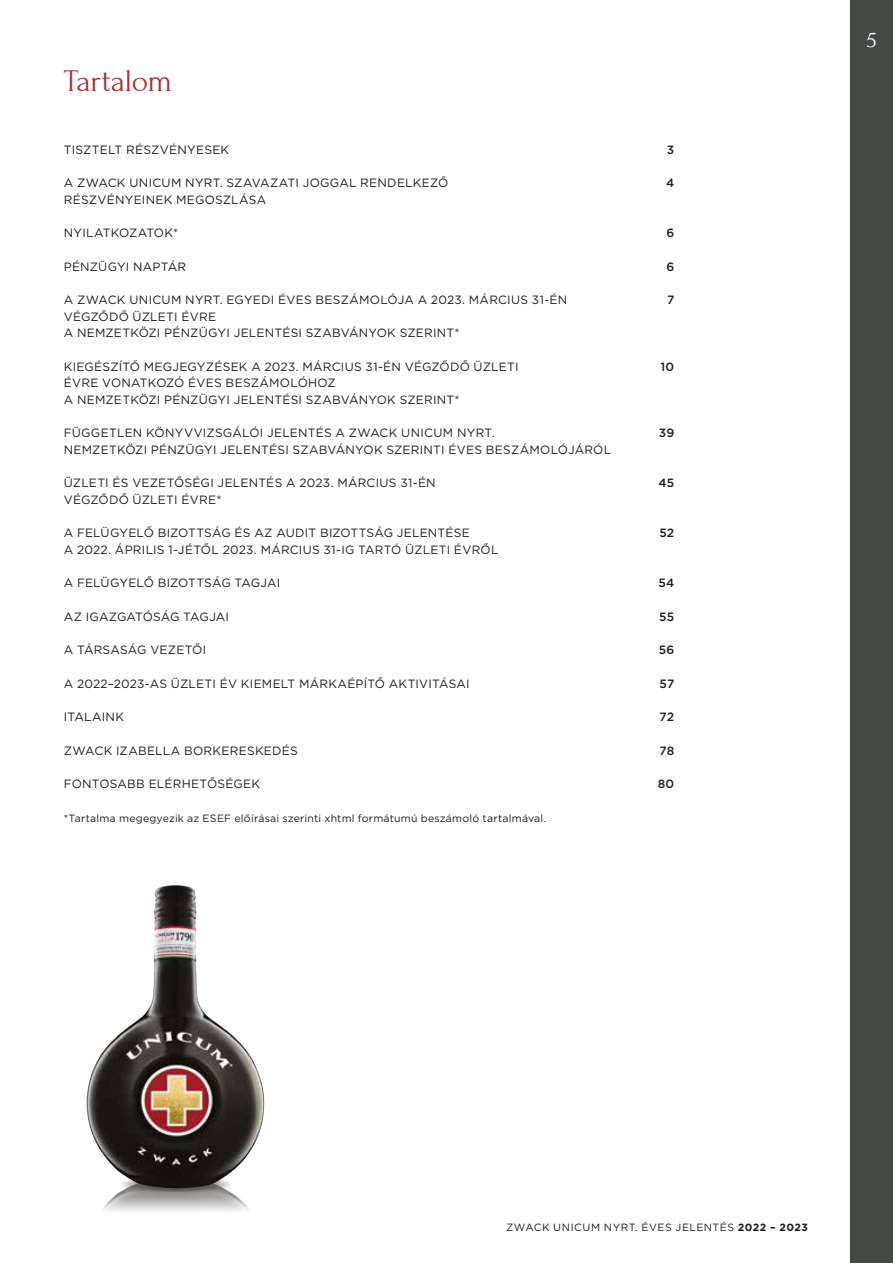
<style>
.page{position:relative;width:893px;height:1263px;background:#fff}
.page>*{position:absolute;margin:0;border:0;box-sizing:border-box;transform-origin:0 0}
.t1{font:31.5px "Forum";letter-spacing:-.01em;color:#ab2f31}
.t2{font:22.5px "Forum";color:#fff}
.t3{font:12px/16.5px "Gotham";letter-spacing:.015em;color:#1d1d1b}
.t4{font:500 12px "Gotham";letter-spacing:.015em;color:#1d1d1b}
.t5{font:10.5px "Gotham";letter-spacing:.02em;color:#1d1d1b}
.t6{font:10.5px "Gotham";letter-spacing:.05em;color:#1d1d1b}
.s1{font-weight:700}
</style>
<div class="page">
<div style="left:850px;top:0;width:43px;height:1263px;background:#434945"></div>
<img style="left:86px;top:885px;width:179px;height:326px">
<h1 class="t1" style="left:64px;top:64px;width:110px">Tartalom</h1>
<p class="t3" style="left:64px;top:141px;width:167px">TISZTELT RÉSZVÉNYESEK</p>
<p class="t4" style="left:667px;top:141px;width:9px">3</p>
<p class="t3" style="left:64px;top:174px;width:386px">A ZWACK UNICUM NYRT. SZAVAZATI JOGGAL RENDELKEZŐ</p>
<p class="t4" style="left:666px;top:175px;width:10px">4</p>
<p class="t3" style="left:64px;top:191px;width:204px">RÉSZVÉNYEINEK MEGOSZLÁSA</p>
<p class="t3" style="left:64px;top:224px;width:116px">NYILATKOZATOK*</p>
<p class="t4" style="left:666px;top:225px;width:9px">6</p>
<p class="t3" style="left:64px;top:258px;width:124px">PÉNZÜGYI NAPTÁR</p>
<p class="t4" style="left:666px;top:258px;width:9px">6</p>
<p class="t3" style="left:64px;top:291px;width:505px">A ZWACK UNICUM NYRT. EGYEDI ÉVES BESZÁMOLÓJA A 2023. MÁRCIUS 31-ÉN</p>
<p class="t4" style="left:667px;top:292px;width:9px">7</p>
<p class="t3" style="left:64px;top:308px;width:397px">VÉGZŐDŐ ÜZLETI ÉVRE<br>A NEMZETKÖZI PÉNZÜGYI JELENTÉSI SZABVÁNYOK SZERINT*</p>
<p class="t3" style="left:64px;top:358px;width:456px">KIEGÉSZÍTŐ MEGJEGYZÉSEK A 2023. MÁRCIUS 31-ÉN VÉGZŐDŐ ÜZLETI</p>
<p class="t4" style="left:661px;top:358px;width:15px">10</p>
<p class="t3" style="left:64px;top:374px;width:397px">ÉVRE VONATKOZÓ ÉVES BESZÁMOLÓHOZ<br>A NEMZETKÖZI PÉNZÜGYI JELENTÉSI SZABVÁNYOK SZERINT*</p>
<p class="t3" style="left:64px;top:424px;width:432px">FÜGGETLEN KÖNYVVIZSGÁLÓI JELENTÉS A ZWACK UNICUM NYRT.</p>
<p class="t4" style="left:659px;top:425px;width:17px">39</p>
<p class="t3" style="left:64px;top:441px;width:549px">NEMZETKÖZI PÉNZÜGYI JELENTÉSI SZABVÁNYOK SZERINTI ÉVES BESZÁMOLÓJÁRÓL</p>
<p class="t3" style="left:64px;top:474px;width:373px">ÜZLETI ÉS VEZETŐSÉGI JELENTÉS A 2023. MÁRCIUS 31-ÉN</p>
<p class="t4" style="left:659px;top:475px;width:17px">45</p>
<p class="t3" style="left:64px;top:491px;width:159px">VÉGZŐDŐ ÜZLETI ÉVRE*</p>
<p class="t3" style="left:64px;top:524px;width:408px">A FELÜGYELŐ BIZOTTSÁG ÉS AZ AUDIT BIZOTTSÁG JELENTÉSE</p>
<p class="t4" style="left:659px;top:525px;width:16px">52</p>
<p class="t3" style="left:64px;top:541px;width:436px">A 2022. ÁPRILIS 1-JÉTŐL 2023. MÁRCIUS 31-IG TARTÓ ÜZLETI ÉVRŐL</p>
<p class="t3" style="left:64px;top:574px;width:218px">A FELÜGYELŐ BIZOTTSÁG TAGJAI</p>
<p class="t4" style="left:658px;top:575px;width:17px">54</p>
<p class="t3" style="left:64px;top:608px;width:167px">AZ IGAZGATÓSÁG TAGJAI</p>
<p class="t4" style="left:659px;top:608px;width:17px">55</p>
<p class="t3" style="left:64px;top:641px;width:144px">A TÁRSASÁG VEZETŐI</p>
<p class="t4" style="left:659px;top:642px;width:17px">56</p>
<p class="t3" style="left:64px;top:675px;width:407px">A 2022–2023-AS ÜZLETI ÉV KIEMELT MÁRKAÉPÍTŐ AKTIVITÁSAI</p>
<p class="t4" style="left:660px;top:675px;width:16px">57</p>
<p class="t3" style="left:64px;top:708px;width:62px">ITALAINK</p>
<p class="t4" style="left:659px;top:709px;width:16px">72</p>
<p class="t3" style="left:64px;top:742px;width:236px">ZWACK IZABELLA BORKERESKEDÉS</p>
<p class="t4" style="left:659px;top:742px;width:16px">78</p>
<p class="t3" style="left:64px;top:775px;width:198px">FONTOSABB ELÉRHETŐSÉGEK</p>
<p class="t4" style="left:658px;top:776px;width:18px">80</p>
<p class="t5" style="left:64px;top:811px;width:484px">*Tartalma megegyezik az ESEF előírásai szerinti xhtml formátumú beszámoló tartalmával.</p>
<h2 class="t2" style="left:867px;top:28px;width:11px">5</h2>
<p class="t6" style="left:506px;top:1221px;width:303px">ZWACK UNICUM NYRT. ÉVES JELENTÉS <span class="s1">2022 – 2023</span></p>
</div>
